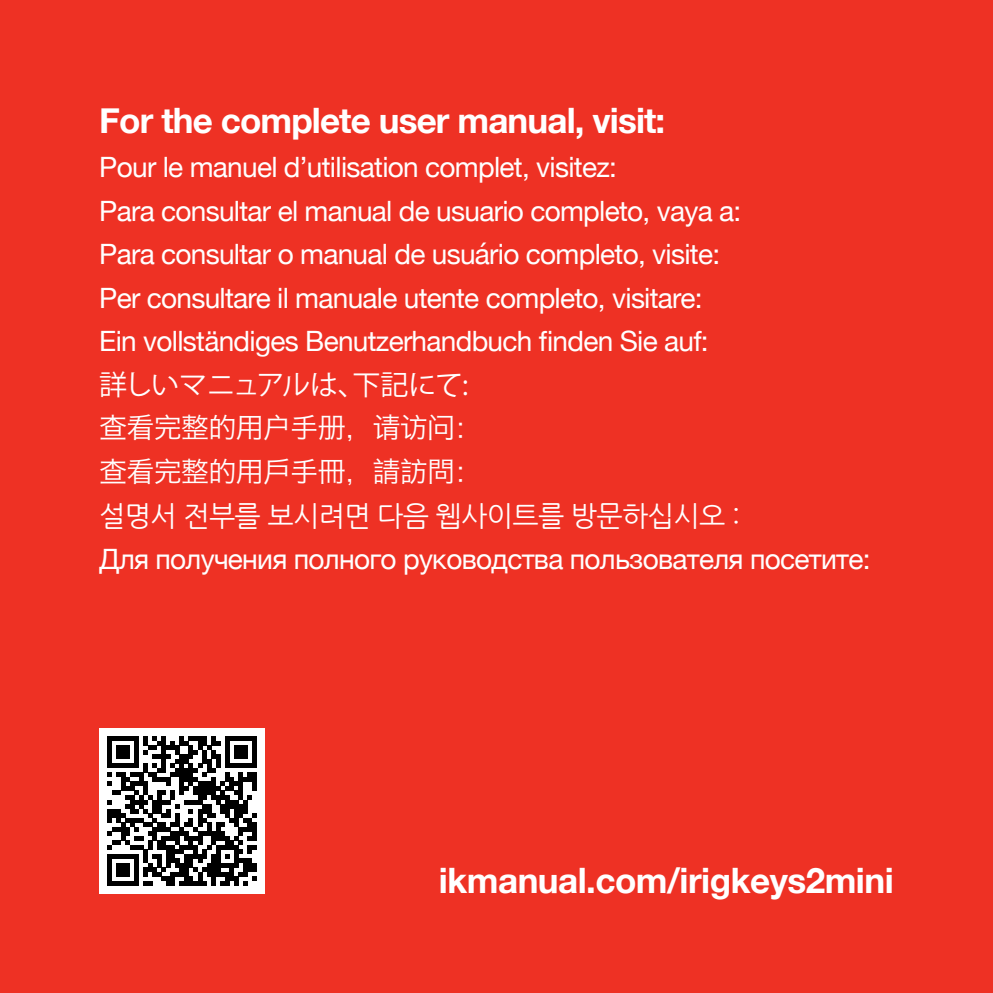
<style>
.page{position:relative;width:993px;height:993px;background:#fff}
.page>*{position:absolute;margin:0;border:0;box-sizing:border-box;transform-origin:0 0}
.t1{font:700 35px "Helvetica Neue";letter-spacing:-.025em;color:#fff}
.t2{font:28px "Helvetica Neue";letter-spacing:-.025em;color:#fff}
.t3{font:28px "Hiragino Sans GB W3";letter-spacing:-.025em;color:#fff}
.t4{font:28px "Nanum Gothic";letter-spacing:-.025em;color:#fff}
.t5{font:28px "Koz Go Pro";letter-spacing:-.04em;color:#fff}
</style>
<div class="page">
<div style="left:0;top:0;width:992px;height:992px;background:#ee3124"></div>
<div style="left:99px;top:728px;width:165px;height:165px;background:#fff"></div>
<svg style="left:107px;top:736px;width:149px;height:149px"></svg>
<p class="t1" style="left:99px;top:93px;width:567px">For the complete user manual, visit:</p>
<p class="t2" style="left:99px;top:147px;width:519px">Pour le manuel d’utilisation complet, visitez:</p>
<p class="t2" style="left:99px;top:190px;width:643px">Para consultar el manual de usuario completo, vaya a:</p>
<p class="t2" style="left:99px;top:234px;width:622px">Para consultar o manual de usuário completo, visite:</p>
<p class="t2" style="left:99px;top:277px;width:604px">Per consultare il manuale utente completo, visitare:</p>
<p class="t2" style="left:99px;top:321px;width:610px">Ein vollständiges Benutzerhandbuch finden Sie auf:</p>
<p class="t5" style="left:99px;top:366px;width:370px">詳しいマニュアルは、下記にて:</p>
<p class="t3" style="left:99px;top:410px;width:384px">查看完整的用户手册，请访问：</p>
<p class="t3" style="left:99px;top:454px;width:384px">查看完整的用戶手冊，請訪問：</p>
<p class="t4" style="left:99px;top:503px;width:642px">설명서 전부를 보시려면 다음 웹사이트를 방문하십시오 :</p>
<p class="t2" style="left:99px;top:538px;width:772px">Для получeния полного руководства пользователя посетите:</p>
<p class="t1" style="left:438px;top:853px;width:456px">ikmanual.com/irigkeys2mini</p>
</div>
